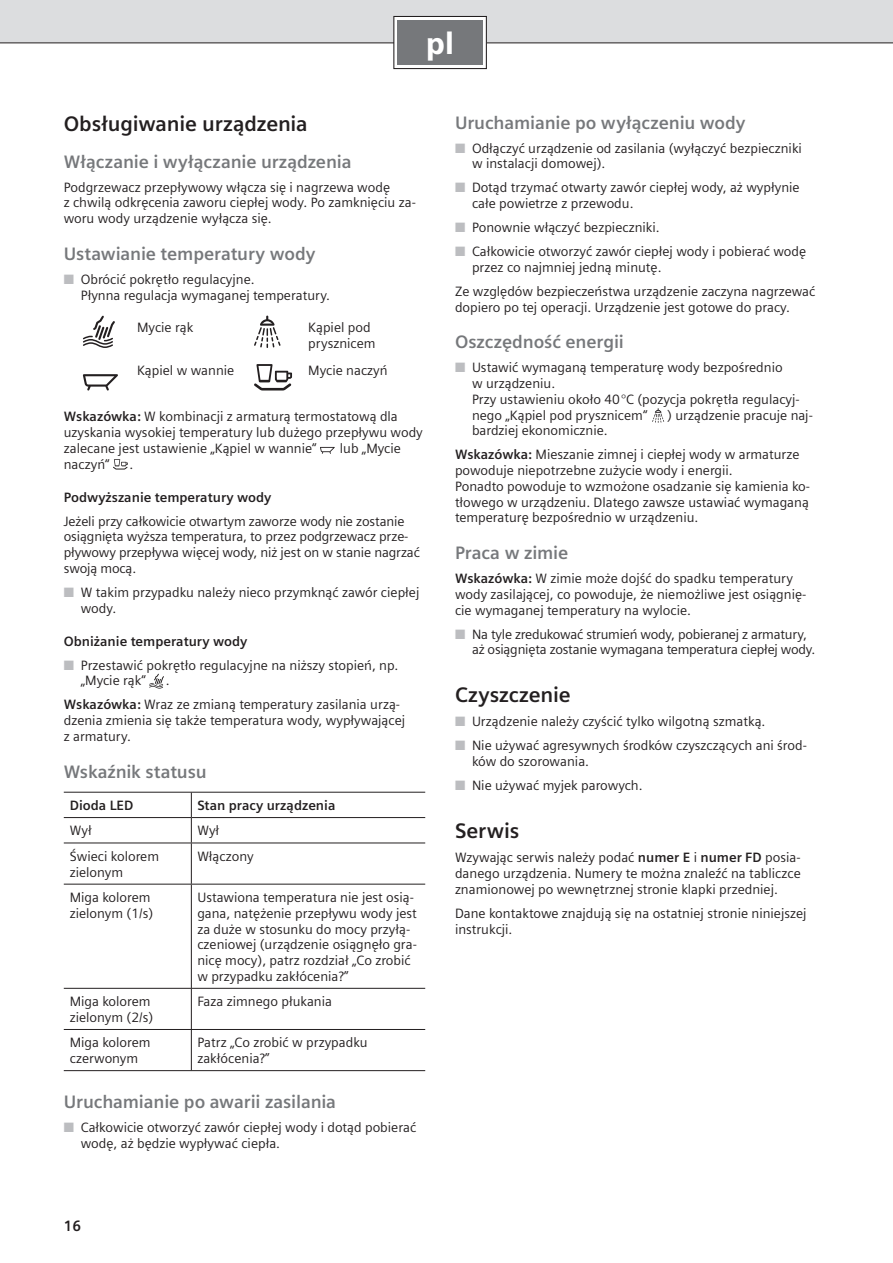
<style>
.page{position:relative;width:893px;height:1263px;background:#fff}
.page>*{position:absolute;margin:0;border:0;box-sizing:border-box;transform-origin:0 0}
.t1{font:900 30.75px "Siemens Sans";color:#fff}
.t2{font:700 21px "Siemens Sans";letter-spacing:-.01em;color:#231f20}
.t3{font:700 18px "Siemens Sans";letter-spacing:-.01em;color:#76787b}
.t4{font:700 15px "Siemens Sans";color:#231f20}
.t5{font:13.5px/15.8px "Siemens Sans";color:#231f20}
.t6{font:700 13.5px "Siemens Sans";color:#231f20}
.s1{color:#bcbdc0}
.s2{font-weight:700}
</style>
<div class="page">
<div style="left:0;top:0;width:893px;height:43px;background:#dcdddf"></div>
<hr style="left:0;top:43px;width:893px;height:1px;background:#231f20">
<div style="left:394px;top:16px;width:92px;height:53px;background:#fff"></div>
<div style="left:393px;top:16px;width:94px;height:53px;border:1px solid #231f20"></div>
<div style="left:398px;top:20px;width:85px;height:45px;background:#76787b"></div>
<svg style="left:83px;top:316px;width:32px;height:32px"></svg>
<svg style="left:254px;top:316px;width:27px;height:32px"></svg>
<svg style="left:83px;top:374px;width:35px;height:16px"></svg>
<svg style="left:254px;top:364px;width:38px;height:26px"></svg>
<svg style="left:320px;top:447px;width:15px;height:7px"></svg>
<svg style="left:113px;top:459px;width:15px;height:10px"></svg>
<svg style="left:149px;top:674px;width:15px;height:15px"></svg>
<hr style="left:191px;top:817px;width:234px;height:1px;background:#231f20">
<hr style="left:191px;top:842px;width:234px;height:1px;background:#231f20">
<hr style="left:191px;top:884px;width:234px;height:1px;background:#231f20">
<hr style="left:64px;top:817px;width:127px;height:1px;background:#231f20">
<svg style="left:191px;top:793px;width:1px;height:49px"></svg>
<hr style="left:64px;top:842px;width:127px;height:1px;background:#231f20">
<hr style="left:191px;top:843px;width:1px;height:41px;background:#231f20">
<hr style="left:64px;top:884px;width:127px;height:1px;background:#231f20">
<hr style="left:191px;top:884px;width:1px;height:104px;background:#231f20">
<hr style="left:191px;top:989px;width:1px;height:40px;background:#231f20">
<hr style="left:191px;top:1030px;width:1px;height:40px;background:#231f20">
<hr style="left:64px;top:792px;width:361px;height:1px;background:#231f20">
<hr style="left:64px;top:988px;width:361px;height:1px;background:#231f20">
<hr style="left:64px;top:1029px;width:361px;height:1px;background:#231f20">
<hr style="left:64px;top:1070px;width:361px;height:1px;background:#231f20">
<svg style="left:652px;top:408px;width:12px;height:15px"></svg>
<h1 class="t1" style="left:426px;top:30px;width:30px">pl</h1>
<h2 class="t2" style="left:64px;top:114px;width:246px">Obsługiwanie urządzenia</h2>
<h3 class="t3" style="left:64px;top:153px;width:289px">Włączanie i wyłączanie urządzenia</h3>
<p class="t5" style="left:64px;top:180px;width:354px">Podgrzewacz przepływowy włącza się i nagrzewa wodę<br>z chwilą odkręcenia zaworu ciepłej wody. Po zamknięciu za&shy;woru wody urządzenie wyłącza się.</p>
<h3 class="t3" style="left:64px;top:245px;width:253px">Ustawianie temperatury wody</h3>
<p class="t5" style="left:81px;top:272px;width:251px;text-indent:-17px"><span class="s1">■</span> Obrócić pokrętło regulacyjne.<br>Płynna regulacja wymaganej temperatury.</p>
<p class="t5" style="left:137px;top:320px;width:58px">Mycie rąk</p>
<p class="t5" style="left:308px;top:320px;width:69px">Kąpiel pod prysznicem</p>
<p class="t5" style="left:137px;top:363px;width:99px">Kąpiel w wannie</p>
<p class="t5" style="left:308px;top:363px;width:81px">Mycie naczyń</p>
<p class="t5" style="left:64px;top:409px;width:361px"><span class="s2">Wskazówka:</span> W kombinacji z armaturą termostatową dla uzyskania wysokiej temperatury lub dużego przepływu wody zalecane jest ustawienie „Kąpiel w wannie“</p>
<p class="t5" style="left:340px;top:441px;width:63px">lub „Mycie</p>
<p class="t5" style="left:64px;top:457px;width:47px">naczyń“</p>
<p class="t5" style="left:130px;top:457px;width:5px">.</p>
<p class="t6" style="left:64px;top:491px;width:209px">Podwyższanie temperatury wody</p>
<p class="t5" style="left:64px;top:514px;width:358px">Jeżeli przy całkowicie otwartym zaworze wody nie zostanie osiągnięta wyższa temperatura, to przez podgrzewacz prze&shy;pływowy przepływa więcej wody, niż jest on w stanie nagrzać swoją mocą.</p>
<p class="t5" style="left:81px;top:585px;width:340px;text-indent:-17px"><span class="s1">■</span> W takim przypadku należy nieco przymknąć zawór ciepłej wody.</p>
<p class="t6" style="left:64px;top:635px;width:185px">Obniżanie temperatury wody</p>
<p class="t5" style="left:81px;top:658px;width:319px;text-indent:-17px"><span class="s1">■</span> Przestawić pokrętło regulacyjne na niższy stopień, np. „Mycie rąk“</p>
<p class="t5" style="left:64px;top:669px;width:338px;line-height:24px;text-indent:102px">.<br><span class="s2">Wskazówka:</span> Wraz ze zmianą temperatury zasilania urzą-</p>
<p class="t5" style="left:64px;top:713px;width:343px">dzenia zmienia się także temperatura wody, wypływającej z armatury.</p>
<h3 class="t3" style="left:64px;top:763px;width:144px">Wskaźnik statusu</h3>
<p class="t6" style="left:70px;top:799px;width:65px">Dioda LED</p>
<p class="t6" style="left:197px;top:799px;width:140px">Stan pracy urządzenia</p>
<p class="t5" style="left:70px;top:824px;width:23px">Wył</p>
<p class="t5" style="left:197px;top:824px;width:23px">Wył</p>
<p class="t5" style="left:70px;top:849px;width:91px">Świeci kolorem zielonym</p>
<p class="t5" style="left:197px;top:849px;width:58px">Włączony</p>
<p class="t5" style="left:70px;top:890px;width:85px">Miga kolorem zielonym (1/s)</p>
<p class="t5" style="left:197px;top:890px;width:221px">Ustawiona temperatura nie jest osią&shy;gana, natężenie przepływu wody jest za duże w stosunku do mocy przyłą&shy;czeniowej (urządzenie osiągnęło gra&shy;nicę mocy), patrz rozdział „Co zrobić w przypadku zakłócenia?”</p>
<p class="t5" style="left:70px;top:994px;width:85px">Miga kolorem zielonym (2/s)</p>
<p class="t5" style="left:197px;top:994px;width:136px">Faza zimnego płukania</p>
<p class="t5" style="left:70px;top:1035px;width:82px">Miga kolorem czerwonym</p>
<p class="t5" style="left:197px;top:1035px;width:172px">Patrz „Co zrobić w przypadku zakłócenia?”</p>
<h3 class="t3" style="left:64px;top:1093px;width:274px">Uruchamianie po awarii zasilania</h3>
<p class="t5" style="left:81px;top:1120px;width:337px;text-indent:-17px"><span class="s1">■</span> Całkowicie otworzyć zawór ciepłej wody i dotąd pobierać wodę, aż będzie wypływać ciepła.</p>
<p class="t4" style="left:64px;top:1218px;width:19px">16</p>
<h3 class="t3" style="left:455px;top:114px;width:292px">Uruchamianie po wyłączeniu wody</h3>
<p class="t5" style="left:472px;top:141px;width:331px;text-indent:-17px"><span class="s1">■</span> Odłączyć urządzenie od zasilania (wyłączyć bezpieczniki w instalacji domowej).</p>
<p class="t5" style="left:472px;top:181px;width:329px;text-indent:-17px"><span class="s1">■</span> Dotąd trzymać otwarty zawór ciepłej wody, aż wypłynie całe powietrze z przewodu.</p>
<p class="t5" style="left:455px;top:220px;width:206px"><span class="s1">■</span> Ponownie włączyć bezpieczniki.</p>
<p class="t5" style="left:472px;top:244px;width:336px;text-indent:-17px"><span class="s1">■</span> Całkowicie otworzyć zawór ciepłej wody i pobierać wodę przez co najmniej jedną minutę.</p>
<p class="t5" style="left:455px;top:284px;width:362px">Ze względów bezpieczeństwa urządzenie zaczyna nagrzewać dopiero po tej operacji. Urządzenie jest gotowe do pracy.</p>
<h3 class="t3" style="left:455px;top:334px;width:170px">Oszczędność energii</h3>
<p class="t5" style="left:472px;top:361px;width:329px;text-indent:-17px"><span class="s1">■</span> Ustawić wymaganą temperaturę wody bezpośrednio<br>w urządzeniu.<br>Przy ustawieniu około 40 °C (pozycja pokrętła regulacyj&shy;nego „Kąpiel pod prysznicem“</p>
<p class="t5" style="left:667px;top:408px;width:147px">) urządzenie pracuje naj-</p>
<p class="t5" style="left:455px;top:419px;width:346px;line-height:24px;text-indent:17px">bardziej ekonomicznie.<br><span class="s2">Wskazówka:</span> Mieszanie zimnej i ciepłej wody w armaturze</p>
<p class="t5" style="left:455px;top:463px;width:357px">powoduje niepotrzebne zużycie wody i energii.<br>Ponadto powoduje to wzmożone osadzanie się kamienia ko&shy;tłowego w urządzeniu. Dlatego zawsze ustawiać wymaganą temperaturę bezpośrednio w urządzeniu.</p>
<h3 class="t3" style="left:455px;top:545px;width:115px">Praca w zimie</h3>
<p class="t5" style="left:455px;top:571px;width:353px"><span class="s2">Wskazówka:</span> W zimie może dojść do spadku temperatury wody zasilającej, co powoduje, że niemożliwe jest osiągnię&shy;cie wymaganej temperatury na wylocie.</p>
<p class="t5" style="left:472px;top:627px;width:345px;text-indent:-17px"><span class="s1">■</span> Na tyle zredukować strumień wody, pobieranej z armatury, aż osiągnięta zostanie wymagana temperatura ciepłej wody.</p>
<h2 class="t2" style="left:455px;top:685px;width:117px">Czyszczenie</h2>
<p class="t5" style="left:455px;top:715px;width:312px"><span class="s1">■</span> Urządzenie należy czyścić tylko wilgotną szmatką.</p>
<p class="t5" style="left:472px;top:739px;width:336px;text-indent:-17px"><span class="s1">■</span> Nie używać agresywnych środków czyszczących ani środ&shy;ków do szorowania.</p>
<p class="t5" style="left:455px;top:778px;width:189px"><span class="s1">■</span> Nie używać myjek parowych.</p>
<h2 class="t2" style="left:455px;top:821px;width:66px">Serwis</h2>
<p class="t5" style="left:455px;top:850px;width:347px;text-align:justify">Wzywając serwis należy podać <span class="s2">numer E</span> i <span class="s2">numer FD</span> posia&shy;danego urządzenia. Numery te można znaleźć na tabliczce znamionowej po wewnętrznej stronie klapki przedniej.</p>
<p class="t5" style="left:455px;top:906px;width:353px">Dane kontaktowe znajdują się na ostatniej stronie niniejszej instrukcji.</p>
</div>
